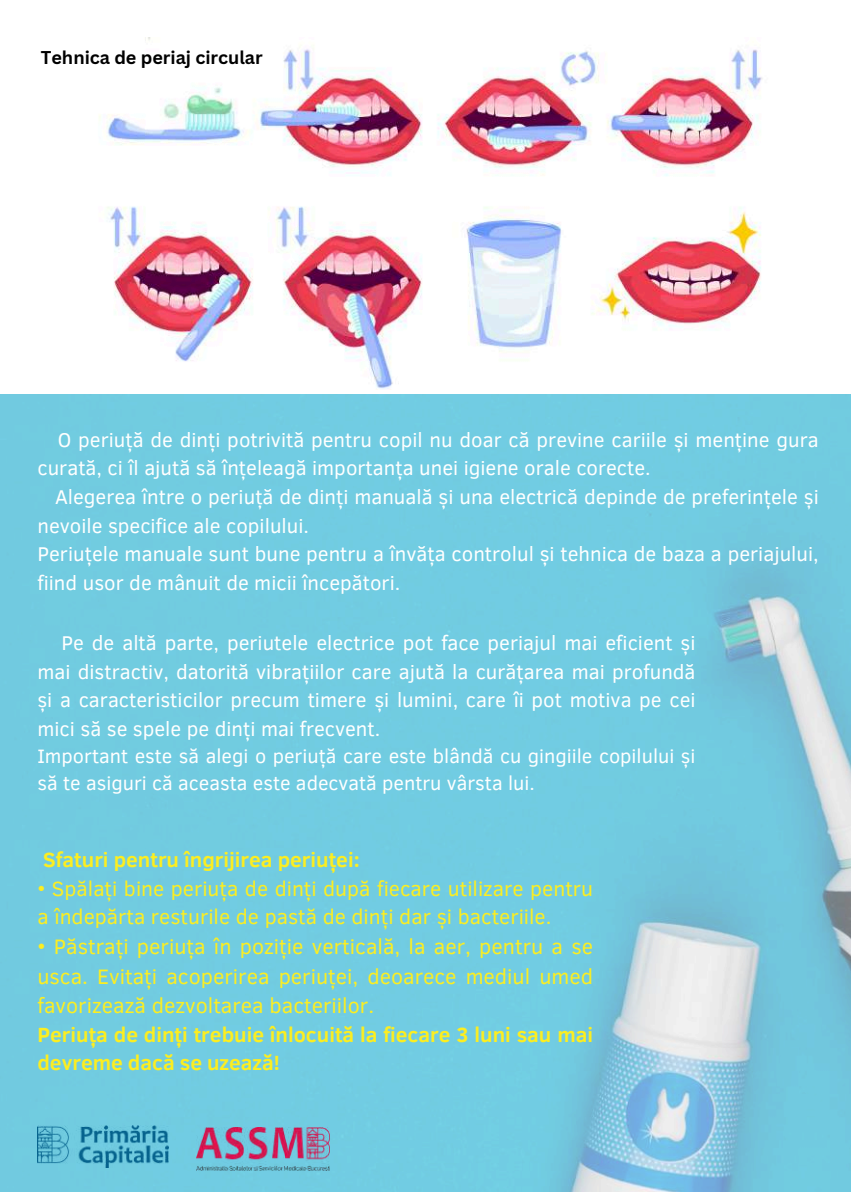
<style>
.page{position:relative;width:851px;height:1192px;background:#fff}
.page>*{position:absolute;margin:0;border:0;box-sizing:border-box;transform-origin:0 0}
.t1{font:21.4px/29.8px "Clear Sans";color:#fcee21;text-align:justify}
.t2{font:700 21px/28.2px "Clear Sans";color:#fcee21}
.t3{font:21px/28.2px "Clear Sans";color:#fcee21}
.t4{font:20.4px/28.4px "Clear Sans";color:#fff}
.t5{font:19.8px/27px "Clear Sans";color:#fff}
.t6{font:700 18px "Canva Sans";color:#000}
</style>
<div class="page">
<img style="left:99px;top:37px;width:664px;height:352px">
<img style="left:0;top:394px;width:850px;height:797px">
<img style="left:197px;top:1126px;width:132px;height:44px">
<img style="left:37px;top:1124px;width:131px;height:42px">
<p class="t6" style="left:41px;top:45px;width:223px">Tehnica de periaj circular</p>
<p class="t4" style="left:37px;top:424px;width:782px;text-indent:20px">O periuță de dinți potrivită pentru copil nu doar că previne cariile și menține gura curată, ci îl ajută să înțeleagă importanța unei igiene orale corecte.</p>
<p class="t4" style="left:37px;top:481px;width:782px;text-indent:18px">Alegerea între o periuță de dinți manuală și una electrică depinde de preferințele și nevoile specifice ale copilului.<br>Periuțele manuale sunt bune pentru a învăța controlul și tehnica de baza a periajului, fiind usor de mânuit de micii începători.</p>
<p class="t4" style="left:37px;top:627px;width:659px;text-align:justify;text-indent:24px">Pe de altă parte, periutele electrice pot face periajul mai eficient și mai distractiv, datorită vibrațiilor care ajută la curățarea mai profundă și a caracteristicilor precum timere și lumini, care îi pot motiva pe cei mici să se spele pe dinți mai frecvent.</p>
<p class="t5" style="left:37px;top:741px;width:659px">Important este să alegi o periuță care este blândă cu gingiile copilului și să te asiguri că aceasta este adecvată pentru vârsta lui.</p>
<p class="t2" style="left:43px;top:844px;width:318px">Sfaturi pentru îngrijirea periuței:</p>
<p class="t3" style="left:37px;top:872px;width:557px">• Spălați bine periuța de dinți după fiecare utilizare pentru a îndepărta resturile de pastă de dinți dar și bacteriile.</p>
<p class="t1" style="left:37px;top:929px;width:557px">• Păstrați periuța în poziție verticală, la aer, pentru a se usca. Evitați acoperirea periuței, deoarece mediul umed favorizează dezvoltarea bacteriilor.</p>
<p class="t2" style="left:37px;top:1018px;width:557px">Periuța de dinți trebuie înlocuită la fiecare 3 luni sau mai devreme dacă se uzează!</p>
</div>
